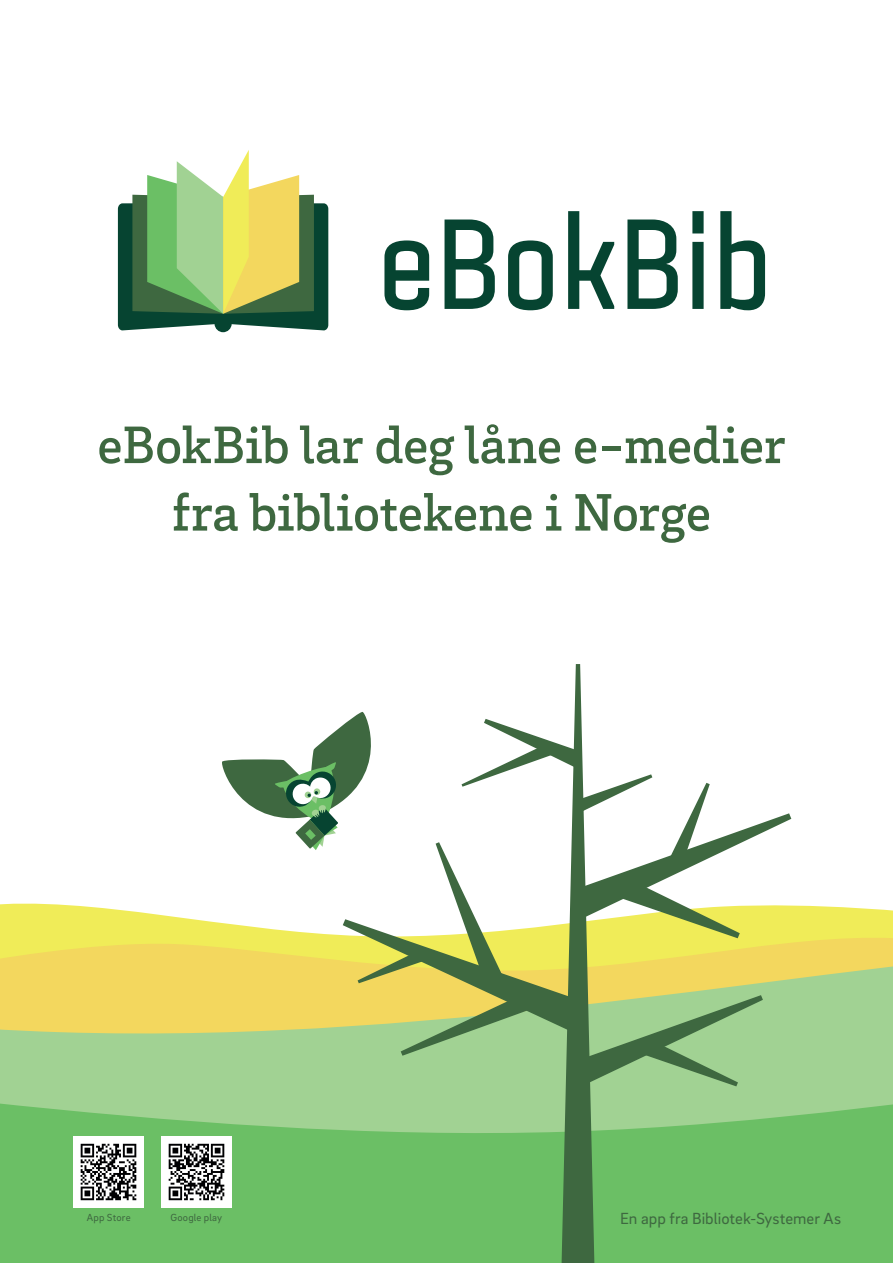
<style>
.page{position:relative;width:893px;height:1263px;background:#fff}
.page>*{position:absolute;margin:0;border:0;box-sizing:border-box;transform-origin:0 0}
.t1{font:500 54px/67.5px "Brix Slab";letter-spacing:-.01em;color:#3e6840;text-align:center}
.t2{font:16.5px "Brix Sans";letter-spacing:.005em;color:#3e6840}
.t3{font:10.5px "Brix Sans";letter-spacing:.02em;color:#3e6840}
</style>
<div class="page">
<svg style="left:0;top:903px;width:893px;height:9px"></svg>
<svg style="left:0;top:912px;width:893px;height:99px;background:#e8dd64"></svg>
<svg style="left:0;top:1011px;width:893px;height:252px;background:#89c876"></svg>
<svg style="left:118px;top:150px;width:210px;height:182px"></svg>
<svg style="left:384px;top:240px;width:45px;height:70px"></svg>
<svg style="left:445px;top:219px;width:50px;height:90px"></svg>
<svg style="left:508px;top:240px;width:45px;height:70px"></svg>
<svg style="left:568px;top:211px;width:46px;height:98px"></svg>
<svg style="left:627px;top:219px;width:51px;height:90px"></svg>
<svg style="left:692px;top:211px;width:12px;height:98px"></svg>
<svg style="left:720px;top:211px;width:45px;height:99px"></svg>
<svg style="left:220px;top:664px;width:571px;height:599px"></svg>
<img style="left:74px;top:1136px;width:70px;height:71px">
<img style="left:161px;top:1136px;width:71px;height:71px">
<p class="t1" style="left:97px;top:409px;width:690px">eBokBib lar deg låne e-medier fra bibliotekene i Norge</p>
<p class="t3" style="left:87px;top:1211px;width:45px">App Store</p>
<p class="t3" style="left:170px;top:1211px;width:53px">Google play</p>
<p class="t2" style="left:620px;top:1208px;width:222px">En app fra Bibliotek-Systemer As</p>
</div>
